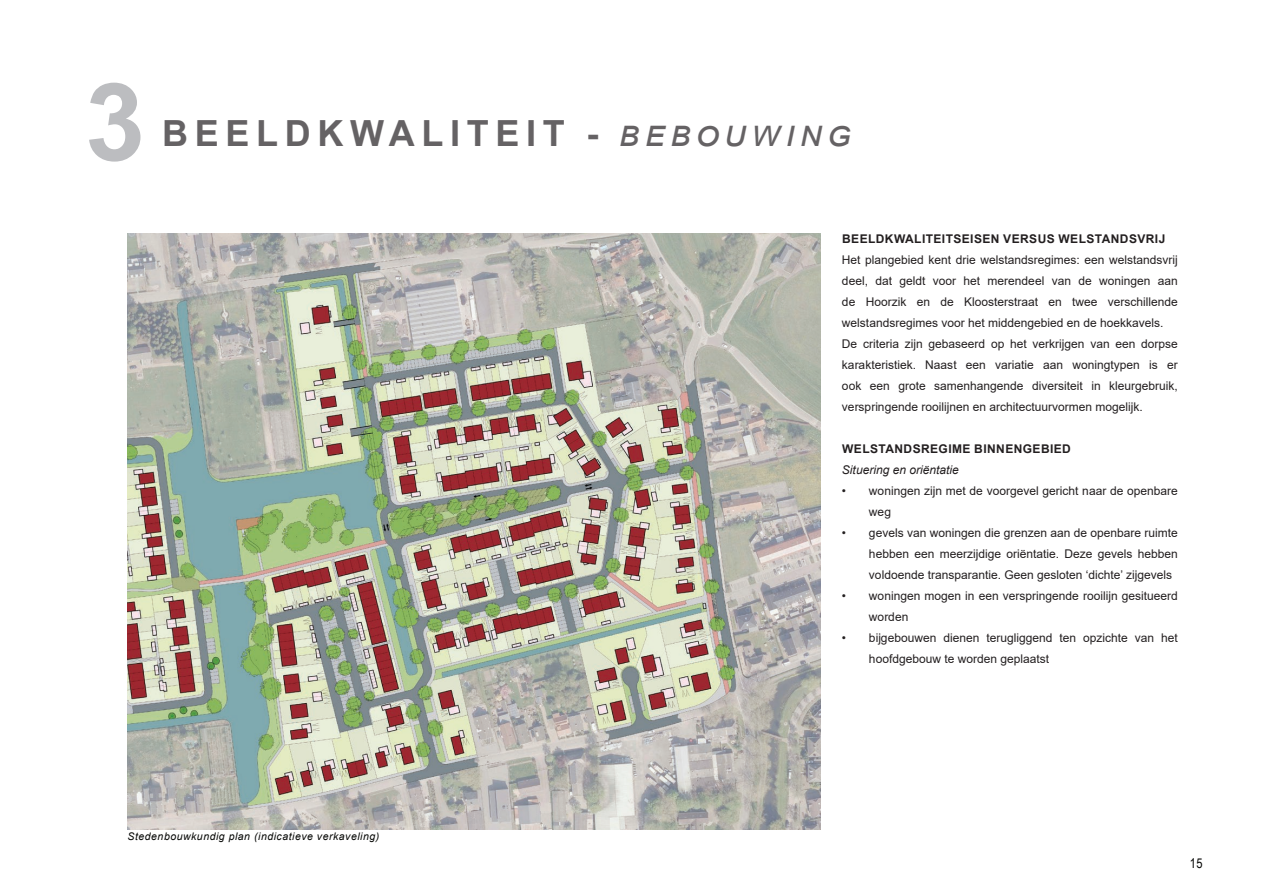
<style>
.page{position:relative;width:1263px;height:893px;background:#fff}
.page>*{position:absolute;margin:0;border:0;box-sizing:border-box;transform-origin:0 0}
.t1{font:700 108px "Arial";color:#bcbdc0}
.t2{font:700 36px "Arial";color:#656264}
.t3{font:italic 36px "Arial";letter-spacing:.15em;color:#656264}
.t4{font:13.5px "Arial Narrow";color:#040503}
.t5{font:12px/21px "Arial";color:#231f20}
.t6{font:700 12px "Arial";letter-spacing:.035em;color:#231f20}
.t7{font:italic 12px "Arial";color:#231f20}
.t8{font:italic 10.5px "Arial";letter-spacing:.05em;color:#040503}
.s1{font-weight:700;font-style:normal}
</style>
<div class="page">
<img style="left:128px;top:234px;width:693px;height:595px">
<h1 class="t1" style="left:85px;top:46px;width:62px">3</h1>
<h2 class="t2" style="left:162px;top:108px;width:33px">BEELDKW</h2>
<h2 class="t2" style="left:389px;top:108px;width:57px">ALITEIT</h2>
<h2 class="t3" style="left:586px;top:110px;width:266px"><span class="s1">-</span> bebouwing</h2>
<p class="t6" style="left:842px;top:230px;width:19px">BEELDKW</p>
<p class="t6" style="left:905px;top:230px;width:17px">ALITEIT</p>
<p class="t6" style="left:953px;top:230px;width:116px">SEISEN VERSUS WEL</p>
<p class="t6" style="left:1086px;top:230px;width:67px">STANDSVRIJ</p>
<p class="t5" style="left:842px;top:249px;width:337px">Het plangebied kent drie welstandsregimes: een welstandsvrij deel, dat geldt voor het merendeel van de woningen aan de Hoorzik en de Kloosterstraat en twee verschillende welstandsregimes voor het middengebied en de hoekkavels.<br>De criteria zijn gebaseerd op het verkrijgen van een dorpse karakteristiek. Naast een variatie aan woningtypen is er ook een grote samenhangende diversiteit in kleurgebruik, verspringende rooilijnen en architectuurvormen mogelijk.</p>
<p class="t6" style="left:842px;top:440px;width:11px">WEL</p>
<p class="t6" style="left:870px;top:440px;width:87px">STANDSREGIME</p>
<p class="t6" style="left:974px;top:440px;width:67px">BINNENGEBIED</p>
<p class="t7" style="left:842px;top:462px;width:118px">Situering en oriëntatie</p>
<p class="t5" style="left:869px;top:480px;width:310px;text-indent:-27px">• woningen zijn met de voorgevel gericht naar de openbare weg</p>
<p class="t5" style="left:869px;top:522px;width:310px;text-align:justify;text-indent:-27px">• gevels van woningen die grenzen aan de openbare ruimte hebben een meerzijdige oriëntatie. Deze gevels hebben voldoende transparantie. Geen gesloten ‘dichte’ zijgevels</p>
<p class="t5" style="left:869px;top:585px;width:310px;text-indent:-27px">• woningen mogen in een verspringende rooilijn gesitueerd worden</p>
<p class="t5" style="left:869px;top:627px;width:310px;text-indent:-27px">• bijgebouwen dienen terugliggend ten opzichte van het hoofdgebouw te worden geplaatst</p>
<p class="t8" style="left:128px;top:829px;width:253px">Stedenbouwkundig plan (indicatieve verkaveling)</p>
<p class="t4" style="left:1190px;top:853px;width:14px">15</p>
</div>
